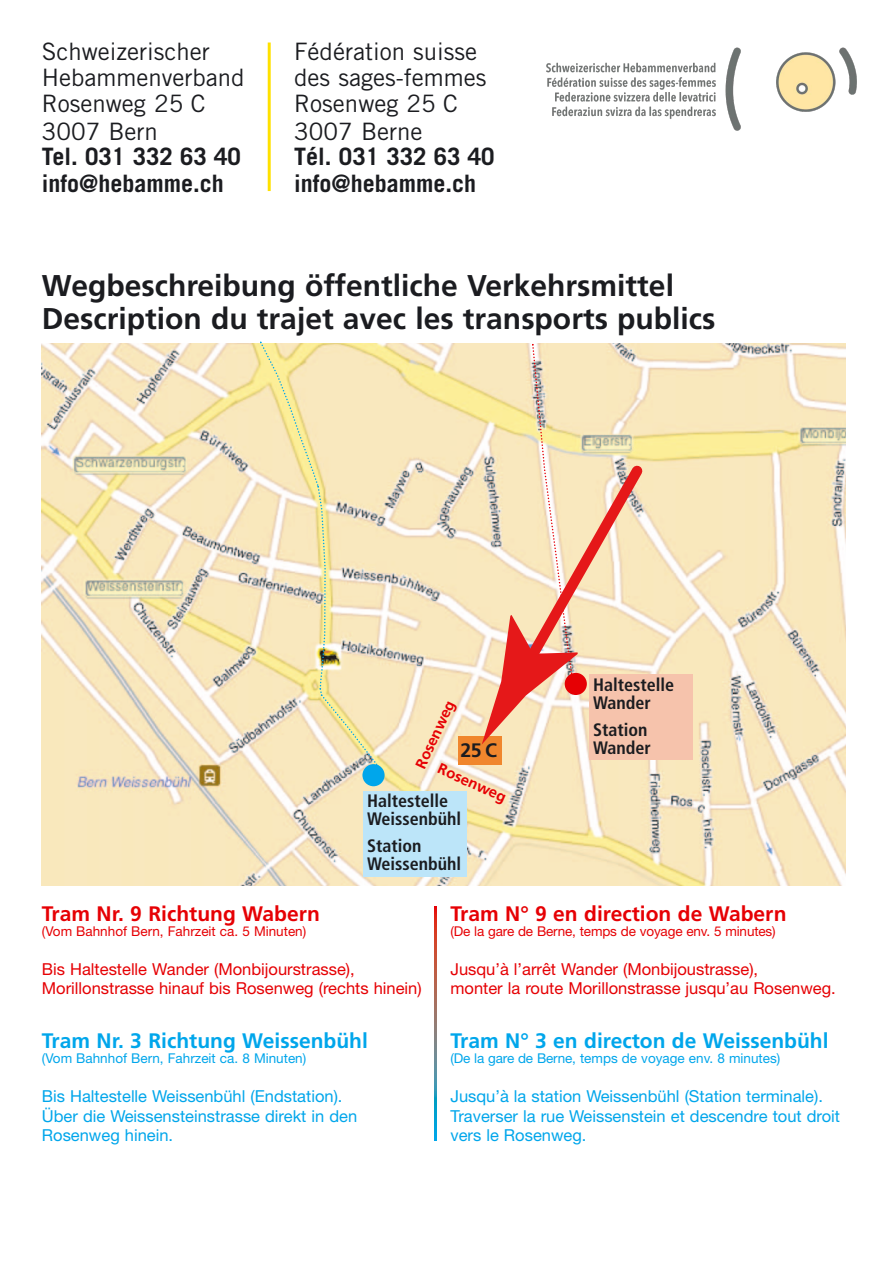
<style>
.page{position:relative;width:893px;height:1263px;background:#fff}
.page>*{position:absolute;margin:0;border:0;box-sizing:border-box;transform-origin:0 0}
.t1{font:700 30px/33px "Frutiger";color:#1b1c20}
.t2{font:24px/26.4px "Trade Gothic";color:#1b1c20}
.t3{font:700 21px "Frutiger";color:#00a6eb}
.t4{font:700 21px "Frutiger";color:#e60004}
.t5{font:700 19.5px "Frutiger";color:#1b1c20}
.t6{font:700 condensed 18px/18px "Frutiger";color:#1b1c20}
.t7{font:16.5px/19.5px "Helvetica Neue";color:#00a6eb}
.t8{font:16.5px/19.5px "Helvetica Neue";color:#e60004}
.t9{font:700 15px "Frutiger";color:#e60004}
.t10{font:13.5px "Helvetica Neue";letter-spacing:-.01em;color:#e60004}
.t11{font:13.5px "Helvetica Neue";color:#00a6eb}
.s1{font-family:"Trade Gothic LT"}
.s2{font-weight:700}
.s3{font-family:"Trade Gothic LT Bold Two"}
</style>
<div class="page">
<img style="left:42px;top:343px;width:803px;height:543px">
<div style="left:362px;top:764px;width:22px;height:22px;background:#00a6eb;border-radius:50%"></div>
<div style="left:363px;top:791px;width:104px;height:85px;background:#bce5f9"></div>
<div style="left:589px;top:675px;width:104px;height:85px;background:#f6c3ac"></div>
<svg style="left:434px;top:906px;width:2px;height:235px"></svg>
<hr style="left:268px;top:43px;width:3px;height:148px;background:#ffe100">
<svg style="left:259px;top:341px;width:120px;height:426px;background:#f2e3b7"></svg>
<div style="left:458px;top:737px;width:43px;height:28px;background:#f0862d"></div>
<svg style="left:481px;top:343px;width:161px;height:402px;background:#f2cfb0"></svg>
<img style="left:546px;top:47px;width:311px;height:84px">
<h2 class="t2" style="left:42px;top:40px;width:204px">Schweizerischer<br>Hebammenverband<br>Rosenweg 25 C<br>300<span class="s1">7</span> Bern<br><span class="s2">Tel. 031 332 63 40 </span><span class="s3">i</span><span class="s2">nfo@hebamme.ch</span></h2>
<h2 class="t2" style="left:294px;top:40px;width:202px">Fédération suisse des sages-femmes<br>Rosenweg 25 C<br>300<span class="s1">7</span> Berne<br><span class="s2">Tél. 031 332 63 40 </span><span class="s3">i</span><span class="s2">nfo@hebamme.ch</span></h2>
<h1 class="t1" style="left:42px;top:271px;width:675px">Wegbeschreibung öffentliche Verkehrsmittel<br>Description du trajet avec les transports publics</h1>
<p class="t9" style="left:414px;top:765px;width:75px;rotate:-65deg">Rosenweg</p>
<p class="t5" style="left:460px;top:742px;width:38px">25C</p>
<p class="t9" style="left:441px;top:762px;width:75px;rotate:24deg">Rosenweg</p>
<p class="t6" style="left:367px;top:794px;width:95px">Haltestelle<br>Weissenbühl</p>
<p class="t6" style="left:367px;top:838px;width:95px">Station<br>Weissenbühl</p>
<p class="t6" style="left:593px;top:678px;width:83px">Haltestelle<br>Wander</p>
<p class="t6" style="left:593px;top:722px;width:59px">Station<br>Wander</p>
<p class="t4" style="left:42px;top:905px;width:280px">Tram Nr. 9 Richtung Wabern</p>
<p class="t10" style="left:42px;top:926px;width:266px">(Vom Bahnhof Bern, Fahrzeit ca. 5 Minuten)</p>
<p class="t8" style="left:42px;top:961px;width:381px">Bis Haltestelle Wander (Monbijourstrasse),<br>Morillonstrasse hinauf bis Rosenweg (rechts hinein)</p>
<p class="t3" style="left:42px;top:1032px;width:327px">Tram Nr. 3 Richtung Weissenbühl</p>
<p class="t11" style="left:42px;top:1053px;width:266px">(Vom Bahnhof Bern, Fahrzeit ca. 8 Minuten)</p>
<p class="t7" style="left:42px;top:1088px;width:317px">Bis Haltestelle Weissenbühl (Endstation).<br>Über die Weissensteinstrasse direkt in den<br>Rosenweg hinein.</p>
<p class="t4" style="left:450px;top:905px;width:337px">Tram N° 9 en direction de Wabern</p>
<p class="t10" style="left:450px;top:926px;width:326px">(De la gare de Berne, temps de voyage env. 5 minutes)</p>
<p class="t8" style="left:450px;top:961px;width:387px">Jusqu’à l’arrêt Wander (Monbijoustrasse),<br>monter la route Morillonstrasse jusqu’au Rosenweg.</p>
<p class="t3" style="left:450px;top:1032px;width:379px">Tram N° 3 en directon de Weissenbühl</p>
<p class="t11" style="left:450px;top:1053px;width:331px">(De la gare de Berne, temps de voyage env. 8 minutes)</p>
<p class="t7" style="left:450px;top:1088px;width:391px">Jusqu’à la station Weissenbühl (Station terminale).<br>Traverser la rue Weissenstein et descendre tout droit vers le Rosenweg.</p>
</div>
